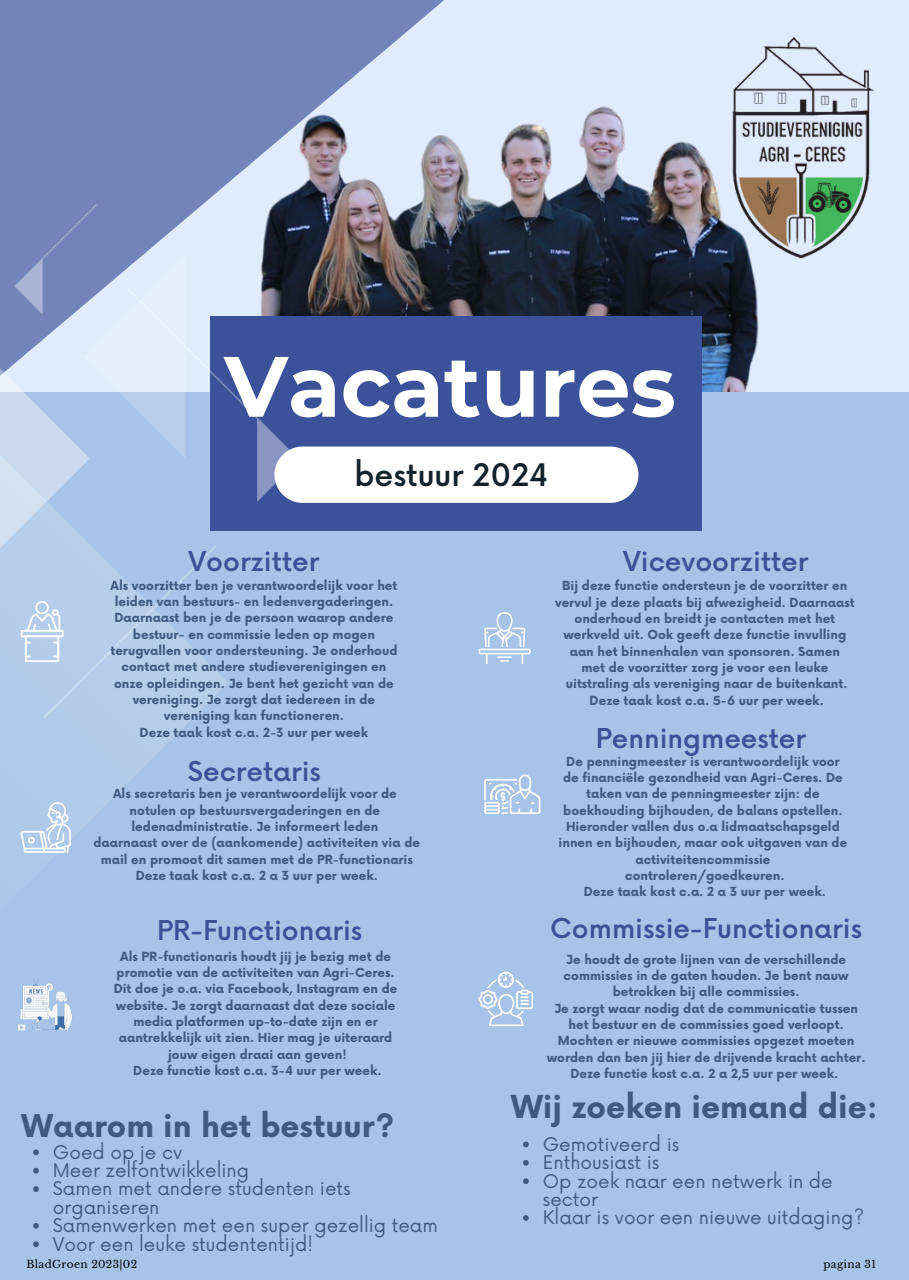
<style>
.page{position:relative;width:909px;height:1280px;background:#fff}
.page>*{position:absolute;margin:0;border:0;box-sizing:border-box;transform-origin:0 0}
.t1{font:700 85.4px "Montserrat";color:#fff}
.t2{font:700 30.8px "Now";color:#405a7f}
.t3{font:700 30.62px "Now";color:#405a7f}
.t4{font:500 30.28px "Now";color:#12222b}
.t5{font:500 26.6px "Now";color:#3b5199}
.t6{font:18.38px/18.4px "Now";color:#405a7f}
.t7{font:700 12.25px/16.3px "Now";color:#405a7f;text-align:center}
.t8{font:10.5px "Libre Baskerville";letter-spacing:.03em;color:#000}
</style>
<div class="page">
<div style="left:0;top:0;width:908px;height:398px;background:#e0ecfd"></div>
<svg style="left:0;top:0;width:444px;height:205px;background:#7c8ec0"></svg>
<img style="left:48px;top:86px;width:754px;height:306px">
<div style="left:0;top:392px;width:908px;height:888px;background:#a7c3e7"></div>
<div style="left:211px;top:317px;width:490px;height:214px;background:#3b5199"></div>
<div style="left:298px;top:446px;width:340px;height:57px;background:#fff"></div>
<img style="left:729px;top:36px;width:145px;height:222px">
<img style="left:0;top:205px;width:298px;height:641px">
<svg style="left:20px;top:802px;width:50px;height:51px"></svg>
<svg style="left:18px;top:979px;width:54px;height:52px"></svg>
<svg style="left:478px;top:612px;width:52px;height:52px"></svg>
<svg style="left:484px;top:774px;width:56px;height:40px"></svg>
<svg style="left:478px;top:971px;width:55px;height:55px"></svg>
<svg style="left:21px;top:601px;width:42px;height:61px"></svg>
<svg style="left:33px;top:1149px;width:6px;height:6px"></svg>
<svg style="left:33px;top:1168px;width:6px;height:5px"></svg>
<svg style="left:33px;top:1186px;width:6px;height:6px"></svg>
<svg style="left:33px;top:1223px;width:6px;height:5px"></svg>
<svg style="left:33px;top:1241px;width:6px;height:6px"></svg>
<svg style="left:523px;top:1141px;width:5px;height:6px"></svg>
<svg style="left:523px;top:1160px;width:5px;height:5px"></svg>
<svg style="left:523px;top:1178px;width:5px;height:6px"></svg>
<svg style="left:523px;top:1215px;width:5px;height:6px"></svg>
<p class="t1" style="left:224px;top:334px;width:453px">Vacatures</p>
<p class="t4" style="left:354px;top:458px;width:195px">bestuur 2024</p>
<p class="t5" style="left:188px;top:547px;width:132px">Voorzitter</p>
<p class="t7" style="left:110px;top:578px;width:288px">Als voorzitter ben je verantwoordelijk voor het leiden van bestuurs- en ledenvergaderingen.<br>Daarnaast ben je de persoon waarop andere bestuur- en commissie leden op mogen terugvallen voor ondersteuning. Je onderhoud contact met andere studieverenigingen en onze opleidingen. Je bent het gezicht van de vereniging. Je zorgt dat iedereen in de vereniging kan functioneren.</p>
<p class="t7" style="left:140px;top:725px;width:230px">Deze taak kost c.a. 2-3 uur per week</p>
<p class="t5" style="left:188px;top:757px;width:134px">Secretaris</p>
<p class="t7" style="left:113px;top:786px;width:285px">Als secretaris ben je verantwoordelijk voor de</p>
<p class="t7" style="left:130px;top:803px;width:252px">notulen op bestuursvergaderingen en de</p>
<p class="t7" style="left:131px;top:819px;width:248px">ledenadministratie. Je informeert leden</p>
<p class="t7" style="left:93px;top:835px;width:328px">daarnaast over de (aankomende) activiteiten via de mail en promoot dit samen met de PR-functionaris</p>
<p class="t7" style="left:136px;top:868px;width:243px">Deze taak kost c.a. 2 a 3 uur per week.</p>
<p class="t5" style="left:623px;top:547px;width:186px">Vicevoorzitter</p>
<p class="t7" style="left:562px;top:578px;width:286px">Bij deze functie ondersteun je de voorzitter en</p>
<p class="t7" style="left:555px;top:595px;width:301px">vervul je deze plaats bij afwezigheid. Daarnaast</p>
<p class="t7" style="left:574px;top:611px;width:262px">onderhoud en breidt je contacten met het</p>
<p class="t7" style="left:563px;top:627px;width:284px">werkveld uit. Ook geeft deze functie invulling</p>
<p class="t7" style="left:569px;top:644px;width:272px">aan het binnenhalen van sponsoren. Samen</p>
<p class="t7" style="left:581px;top:660px;width:248px">met de voorzitter zorg je voor een leuke</p>
<p class="t7" style="left:565px;top:676px;width:283px">uitstraling als vereniging naar de buitenkant.</p>
<p class="t7" style="left:589px;top:693px;width:235px">Deze taak kost c.a. 5-6 uur per week.</p>
<p class="t5" style="left:595px;top:724px;width:212px">Penningmeester</p>
<p class="t7" style="left:566px;top:754px;width:275px">De penningmeester is verantwoordelijk voor</p>
<p class="t7" style="left:563px;top:770px;width:281px">de financiële gezondheid van Agri-Ceres. De</p>
<p class="t7" style="left:586px;top:786px;width:235px">taken van de penningmeester zijn: de</p>
<p class="t7" style="left:563px;top:803px;width:281px">boekhouding bijhouden, de balans opstellen.</p>
<p class="t7" style="left:566px;top:819px;width:275px">Hieronder vallen dus o.a lidmaatschapsgeld</p>
<p class="t7" style="left:558px;top:835px;width:290px">innen en bijhouden, maar ook uitgaven van de</p>
<p class="t7" style="left:635px;top:852px;width:136px">activiteitencommissie</p>
<p class="t7" style="left:625px;top:868px;width:161px">controleren/goedkeuren.</p>
<p class="t7" style="left:583px;top:884px;width:243px">Deze taak kost c.a. 2 a 3 uur per week.</p>
<p class="t5" style="left:157px;top:916px;width:207px">PR-Functionaris</p>
<p class="t7" style="left:120px;top:949px;width:272px">Als PR-functionaris houdt jij je bezig met de</p>
<p class="t7" style="left:116px;top:965px;width:279px">promotie van de activiteiten van Agri-Ceres.</p>
<p class="t7" style="left:114px;top:981px;width:285px">Dit doe je o.a. via Facebook, Instagram en de</p>
<p class="t7" style="left:116px;top:998px;width:281px">website. Je zorgt daarnaast dat deze sociale</p>
<p class="t7" style="left:133px;top:1014px;width:246px">media platformen up-to-date zijn en er</p>
<p class="t7" style="left:119px;top:1030px;width:275px">aantrekkelijk uit zien. Hier mag je uiteraard</p>
<p class="t7" style="left:168px;top:1047px;width:180px">jouw eigen draai aan geven!</p>
<p class="t7" style="left:133px;top:1063px;width:250px">Deze functie kost c.a. 3-4 uur per week.</p>
<p class="t3" style="left:22px;top:1109px;width:374px">Waarom in het bestuur?</p>
<p class="t6" style="left:53px;top:1143px;width:131px">Goed op je cv</p>
<p class="t6" style="left:53px;top:1162px;width:198px">Meer zelfontwikkeling</p>
<p class="t6" style="left:53px;top:1180px;width:299px">Samen met andere studenten iets organiseren</p>
<p class="t6" style="left:53px;top:1217px;width:386px">Samenwerken met een super gezellig team</p>
<p class="t6" style="left:53px;top:1235px;width:261px">Voor een leuke studententijd!</p>
<p class="t5" style="left:550px;top:913px;width:313px">Commissie-Functionaris</p>
<p class="t7" style="left:563px;top:951px;width:286px">Je houdt de grote lijnen van de verschillende commissies in de gaten houden. Je bent nauw betrokken bij alle commissies.</p>
<p class="t7" style="left:546px;top:1000px;width:320px">Je zorgt waar nodig dat de communicatie tussen het bestuur en de commissies goed verloopt.<br>Mochten er nieuwe commissies opgezet moeten worden dan ben jij hier de drijvende kracht achter.</p>
<p class="t7" style="left:570px;top:1066px;width:269px">Deze functie kost c.a. 2 a 2,5 uur per week.</p>
<p class="t2" style="left:511px;top:1090px;width:368px">Wij zoeken iemand die:</p>
<p class="t6" style="left:542px;top:1136px;width:138px">Gemotiveerd is</p>
<p class="t6" style="left:542px;top:1154px;width:118px">Enthousiast is</p>
<p class="t6" style="left:542px;top:1172px;width:291px">Op zoek naar een netwerk in de sector</p>
<p class="t6" style="left:542px;top:1209px;width:323px">Klaar is voor een nieuwe uitdaging?</p>
<p class="t8" style="left:27px;top:1257px;width:112px">BladGroen 2023|02</p>
<p class="t8" style="left:823px;top:1257px;width:54px">pagina 31</p>
</div>
